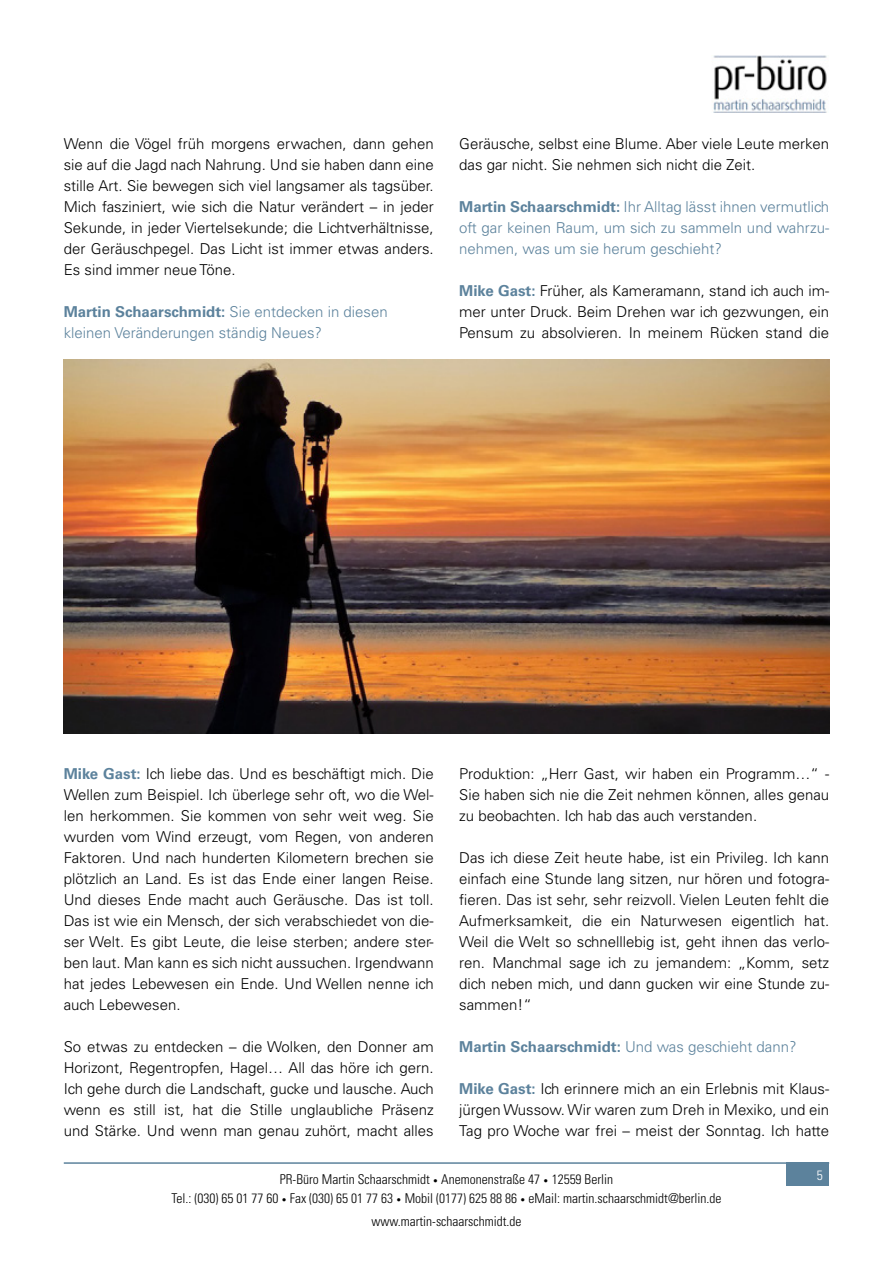
<style>
.page{position:relative;width:893px;height:1263px;background:#fff}
.page>*{position:absolute;margin:0;border:0;box-sizing:border-box;transform-origin:0 0}
.t1{font:300 15px/21px "Univers LT";color:#000;text-align:justify}
.t2{font:300 15px/21px "Univers LT";color:#5c829c}
.t3{font:700 15px "Univers LT";color:#5c829c}
.t4{font:300 condensed 13.5px/19.5px "Univers LT";color:#000;text-align:center}
.t5{font:300 condensed 13.5px "Univers LT";color:#fff}
.s1{font-weight:700}
.s2{font-weight:700;color:#5c829c}
.s3{font-weight:300}
.s4{font-size:9px}
</style>
<div class="page">
<img style="left:713px;top:55px;width:114px;height:58px">
<hr style="left:64px;top:1162px;width:765px;height:2px;background:#5c829c">
<div style="left:786px;top:1163px;width:43px;height:23px;background:#5c829c"></div>
<img style="left:64px;top:359px;width:765px;height:375px">
<p class="t1" style="left:64px;top:133px;width:371px">Wenn die Vögel früh morgens erwachen, dann gehen sie auf die Jagd nach Nahrung. Und sie haben dann eine stille Art. Sie bewegen sich viel langsamer als tagsüber.<br>Mich fasziniert, wie sich die Natur verändert – in jeder Sekunde, in jeder Viertelsekunde; die Lichtverhältnisse, der Geräuschpegel. Das Licht ist immer etwas anders.<br>Es sind immer neue Töne.</p>
<p class="t2" style="left:64px;top:301px;width:325px"><span class="s1">Martin Schaarschmidt:</span> Sie entdecken in diesen kleinen Veränderungen ständig Neues?</p>
<p class="t1" style="left:459px;top:133px;width:371px">Geräusche, selbst eine Blume. Aber viele Leute merken das gar nicht. Sie nehmen sich nicht die Zeit.</p>
<p class="t2" style="left:459px;top:196px;width:371px;text-align:justify"><span class="s1">Martin Schaarschmidt:</span> Ihr Alltag lässt ihnen vermutlich oft gar keinen Raum, um sich zu sammeln und wahrzu&shy;nehmen, was um sie herum geschieht?</p>
<p class="t1" style="left:459px;top:280px;width:371px"><span class="s2">Mike Gast:</span> Früher, als Kameramann, stand ich auch im&shy;mer unter Druck. Beim Drehen war ich gezwungen, ein Pensum zu absolvieren. In meinem Rücken stand die</p>
<p class="t1" style="left:64px;top:763px;width:371px"><span class="s2">Mike Gast:</span> Ich liebe das. Und es beschäftigt mich. Die Wellen zum Beispiel. Ich überlege sehr oft, wo die Wel&shy;len herkommen. Sie kommen von sehr weit weg. Sie wurden vom Wind erzeugt, vom Regen, von anderen Faktoren. Und nach hunderten Kilometern brechen sie plötzlich an Land. Es ist das Ende einer langen Reise.<br>Und dieses Ende macht auch Geräusche. Das ist toll.<br>Das ist wie ein Mensch, der sich verabschiedet von die&shy;ser Welt. Es gibt Leute, die leise sterben; andere ster&shy;ben laut. Man kann es sich nicht aussuchen. Irgendwann hat jedes Lebewesen ein Ende. Und Wellen nenne ich auch Lebewesen.</p>
<p class="t1" style="left:64px;top:1036px;width:371px">So etwas zu entdecken – die Wolken, den Donner am Horizont, Regentropfen, Hagel… All das höre ich gern.<br>Ich gehe durch die Landschaft, gucke und lausche. Auch wenn es still ist, hat die Stille unglaubliche Präsenz und Stärke. Und wenn man genau zuhört, macht alles</p>
<p class="t1" style="left:459px;top:763px;width:371px">Produktion: „Herr Gast, wir haben ein Programm…“ - Sie haben sich nie die Zeit nehmen können, alles genau zu beobachten. Ich hab das auch verstanden.</p>
<p class="t1" style="left:459px;top:847px;width:371px">Das ich diese Zeit heute habe, ist ein Privileg. Ich kann einfach eine Stunde lang sitzen, nur hören und fotogra&shy;fieren. Das ist sehr, sehr reizvoll. Vielen Leuten fehlt die Aufmerksamkeit, die ein Naturwesen eigentlich hat.<br>Weil die Welt so schnelllebig ist, geht ihnen das verlo&shy;ren. Manchmal sage ich zu jemandem: „Komm, setz dich neben mich, und dann gucken wir eine Stunde zu&shy;sammen!“</p>
<p class="t3" style="left:459px;top:1037px;width:339px">Martin Schaarschmidt: <span class="s3">Und was geschieht dann?</span></p>
<p class="t1" style="left:459px;top:1078px;width:371px"><span class="s2">Mike Gast:</span> Ich erinnere mich an ein Erlebnis mit Klaus&shy;jürgen Wussow. Wir waren zum Dreh in Mexiko, und ein Tag pro Woche war frei – meist der Sonntag. Ich hatte</p>
<p class="t4" style="left:171px;top:1169px;width:552px">PR-Büro Martin Schaarschmidt <span class="s4">•</span> Anemonenstraße 47 <span class="s4">•</span> 12559 Berlin<br>Tel.: (030) 65 01 77 60 <span class="s4">•</span> Fax (030) 65 01 77 63 <span class="s4">•</span> Mobil (0177) 625 88 86 <span class="s4">•</span> eMail: martin.schaarschmidt@berlin.de</p>
<p class="t4" style="left:371px;top:1211px;width:152px">www.martin-schaarschmidt.de</p>
<p class="t5" style="left:817px;top:1167px;width:7px">5</p>
</div>
